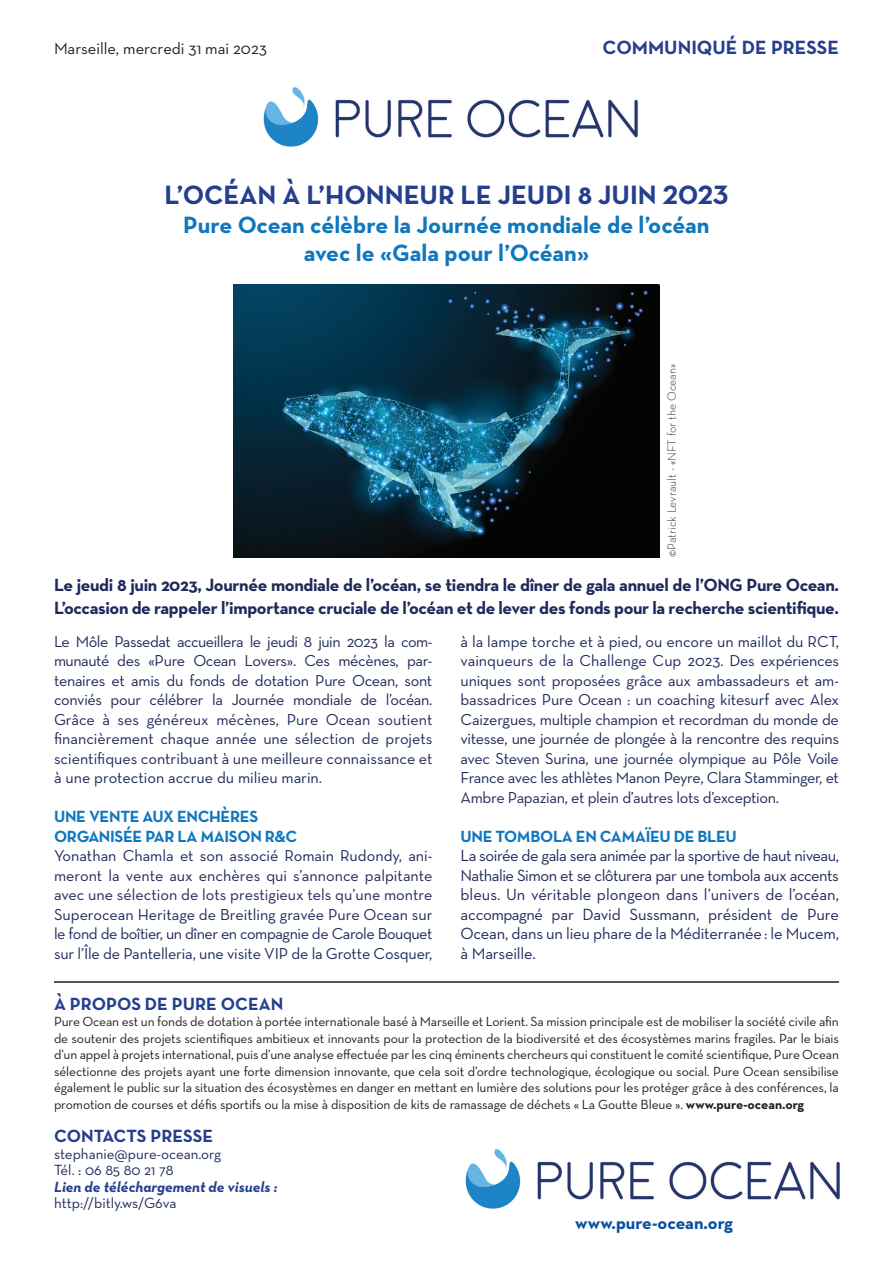
<style>
.page{position:relative;width:893px;height:1263px;background:#fff}
.page>*{position:absolute;margin:0;border:0;box-sizing:border-box;transform-origin:0 0}
.t1{font:700 27px "Neutra Text";color:#253f8e}
.t2{font:700 24px/28.8px "Neutra Text";color:#1077be;text-align:center}
.t3{font:700 19.5px "Neutra Text";color:#253f8e}
.t4{font:700 18px/22.5px "Neutra Text";letter-spacing:-.02em;color:#1f2a5b}
.t5{font:700 18px "Neutra Text";color:#253f8e}
.t6{font:700 18px "Neutra Text";color:#08509f}
.t7{font:16.5px/19.5px "Neutra Text";letter-spacing:-.01em;color:#1f2a5b;text-align:justify}
.t8{font:16.5px/19.5px "Neutra Text Bold Alt";letter-spacing:-.02em;color:#1077be}
.t9{font:16.5px "Neutra Text";color:#231f20}
.t10{font:16.2px/19.5px "Neutra Text";letter-spacing:-.01em;color:#1f2a5b;text-align:justify}
.t11{font:15px/16.5px "Neutra Text";color:#1f2a5b}
.t12{font:italic 700 15px "Neutra Text";color:#253f8e}
.t13{font:13.5px/16.5px "Neutra Text";letter-spacing:-.01em;color:#231f20;text-align:justify}
.t14{font:300 12px "Neutra Text";color:#231f20}
.s1{font-family:"Neutra Text Bold Alt";font-weight:400}
.s2{font-weight:700}
</style>
<div class="page">
<img style="left:263px;top:87px;width:375px;height:60px">
<img style="left:234px;top:285px;width:425px;height:272px">
<img style="left:465px;top:1149px;width:375px;height:60px">
<hr style="left:54px;top:981px;width:785px;height:2px;background:#231f20">
<p class="t9" style="left:54px;top:38px;width:214px">Marseille, mercredi 31 mai 2023</p>
<p class="t3" style="left:603px;top:35px;width:235px">COMMUNIQUÉ DE PRESSE</p>
<h1 class="t1" style="left:165px;top:178px;width:565px">L’Océan à l’honneur le jeudi 8 juin <span class="s1">2023</span></h1>
<h2 class="t2" style="left:183px;top:210px;width:528px">Pure Ocean célèbre la Journée mondiale de l’océan avec le «Gala pour l’Océan»</h2>
<p class="t14" style="left:664px;top:557px;width:195px;rotate:-90deg">©Patrick Levrault - «NFT for the Ocean»</p>
<p class="t4" style="left:54px;top:573px;width:786px">Le jeudi 8 juin 2023, Journée mondiale de l’océan, se tiendra le dîner de gala annuel de l’ONG Pure Ocean.<br>L’occasion de rappeler l’importance cruciale de l’océan et de lever des fonds pour la recherche scientifique.</p>
<p class="t10" style="left:54px;top:631px;width:380px">Le Môle Passedat accueillera le jeudi 8 juin 2023 la com&shy;munauté des «Pure Ocean Lovers». Ces mécènes, par&shy;tenaires et amis du fonds de dotation Pure Ocean, sont conviés pour célébrer la Journée mondiale de l’océan.<br>Grâce à ses généreux mécènes, Pure Ocean soutient financièrement chaque année une sélection de projets scientifiques contribuant à une meilleure connaissance et à une protection accrue du milieu marin.</p>
<p class="t8" style="left:54px;top:807px;width:243px">UNE VENTE AUX ENCHÈRES<br>ORGANISÉE PAR LA MAISON R&amp;C</p>
<p class="t10" style="left:54px;top:846px;width:380px">Yonathan Chamla et son associé Romain Rudondy, ani&shy;meront la vente aux enchères qui s’annonce palpitante avec une sélection de lots prestigieux tels qu’une montre Superocean Heritage de Breitling gravée Pure Ocean sur le fond de boîtier, un dîner en compagnie de Carole Bouquet sur l’île de Pantelleria, une visite VIP de la Grotte Cosquer,</p>
<p class="t10" style="left:460px;top:631px;width:380px">à la lampe torche et à pied, ou encore un maillot du RCT, vainqueurs de la Challenge Cup 2023. Des expériences uniques sont proposées grâce aux ambassadeurs et am&shy;bassadrices Pure Ocean : un coaching kitesurf avec Alex Caizergues, multiple champion et recordman du monde de vitesse, une journée de plongée à la rencontre des requins avec Steven Surina, une journée olympique au Pôle Voile France avec les athlètes Manon Peyre, Clara Stamminger, et Ambre Papazian, et plein d’autres lots d’exception.</p>
<p class="t8" style="left:460px;top:826px;width:92px">UNE TOMBOLA</p>
<p class="t8" style="left:576px;top:826px;width:160px">EN CAMAÏEU DE BLEU</p>
<p class="t7" style="left:460px;top:846px;width:380px">La soirée de gala sera animée par la sportive de haut niveau, Nathalie Simon et se clôturera par une tombola aux accents bleus. Un véritable plongeon dans l’univers de l’océan, accompagné par David Sussmann, président de Pure Ocean, dans un lieu phare de la Méditerranée : le Mucem, à Marseille.</p>
<p class="t5" style="left:54px;top:992px;width:141px">à PROPOS DE PURE</p>
<p class="t5" style="left:221px;top:992px;width:27px">OCEAN</p>
<p class="t13" style="left:54px;top:1013px;width:786px">Pure Ocean est un fonds de dotation à portée internationale basé à Marseille et Lorient. Sa mission principale est de mobiliser la société civile afin de soutenir des projets scientifiques ambitieux et innovants pour la protection de la biodiversité et des écosystèmes marins fragiles. Par le biais d’un appel à projets international, puis d’une analyse effectuée par les cinq éminents chercheurs qui constituent le comité scientifique, Pure Ocean sélectionne des projets ayant une forte dimension innovante, que cela soit d’ordre technologique, écologique ou social. Pure Ocean sensibilise également le public sur la situation des écosystèmes en danger en mettant en lumière des solutions pour les protéger grâce à des conférences, la promotion de courses et défis sportifs ou la mise à disposition de kits de ramassage de déchets « La Goutte Bleue ». <span class="s2">www.pure-ocean.org</span></p>
<p class="t5" style="left:54px;top:1125px;width:158px">CONTACTS PRESSE</p>
<p class="t11" style="left:54px;top:1145px;width:169px">stephanie@pure-ocean.org<br>Tél. : 06 85 80 21 78</p>
<p class="t12" style="left:54px;top:1177px;width:225px">Lien de téléchargement de visuels :</p>
<p class="t11" style="left:54px;top:1195px;width:124px">http://bitly.ws/G6va</p>
<p class="t6" style="left:575px;top:1212px;width:159px">www.pure-ocean.org</p>
</div>
